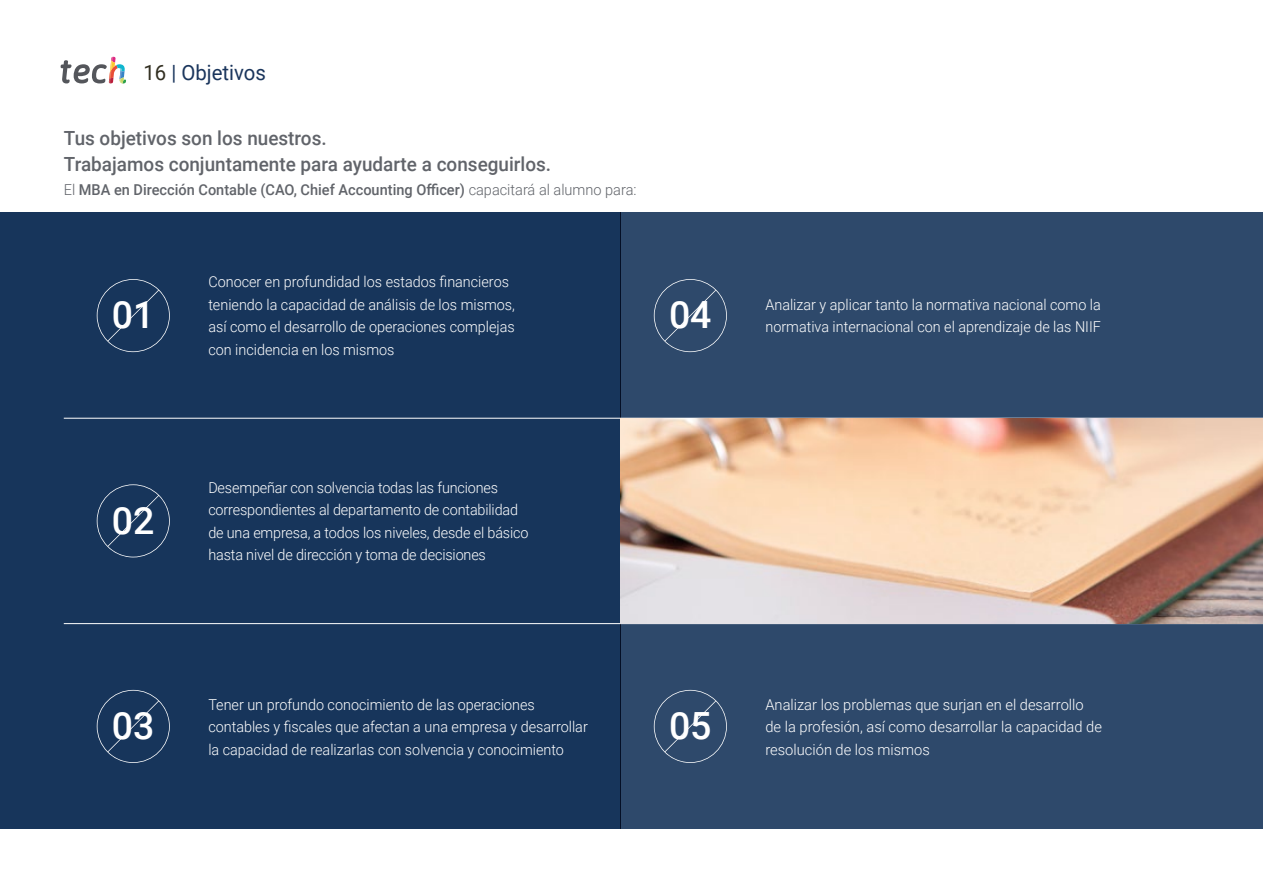
<style>
.page{position:relative;width:1263px;height:893px;background:#fff}
.page>*{position:absolute;margin:0;border:0;box-sizing:border-box;transform-origin:0 0}
.t1{font:500 37.5px "Roboto";color:#fff}
.t2{font:21px "Roboto";color:#1a355c}
.t3{font:500 19.5px/25.5px "Roboto";color:#61646a}
.t4{font:300 15px/22.5px "Roboto";color:#fff;scale:.96 1}
.t5{font:300 15px/22.5px "Roboto";color:#fff}
.t6{font:500 15px "Roboto";color:#61646a}
.s1{color:#312e20}
.s2{font-weight:300}
</style>
<div class="page">
<svg style="left:61px;top:57px;width:65px;height:27px"></svg>
<div style="left:0;top:213px;width:621px;height:616px;background:#17355b"></div>
<div style="left:621px;top:213px;width:642px;height:616px;background:#2e496b"></div>
<svg style="left:97px;top:279px;width:73px;height:73px"></svg>
<svg style="left:97px;top:690px;width:73px;height:73px"></svg>
<svg style="left:97px;top:484px;width:73px;height:73px"></svg>
<svg style="left:654px;top:279px;width:73px;height:73px"></svg>
<svg style="left:654px;top:690px;width:73px;height:73px"></svg>
<hr style="left:64px;top:418px;width:1199px;height:1px;background:#fff">
<hr style="left:64px;top:623px;width:1199px;height:1px;background:#fff">
<img style="left:621px;top:418px;width:642px;height:205px">
<h2 class="t2" style="left:144px;top:57px;width:124px"><span class="s1">16</span> | Objetivos</h2>
<h3 class="t3" style="left:64px;top:125px;width:489px">Tus objetivos son los nuestros.<br>Trabajamos conjuntamente para ayudarte a conseguirlos.</h3>
<p class="t6" style="left:64px;top:179px;width:574px"><span class="s2">El</span> MBA en Dirección Contable (CAO, Chief Accounting Officer) <span class="s2">capacitará al alumno para:</span></p>
<h1 class="t1" style="left:112px;top:289px;width:44px">01</h1>
<p class="t4" style="left:208px;top:270px;width:321px">Conocer en profundidad los estados financieros teniendo la capacidad de análisis de los mismos, así como el desarrollo de operaciones complejas con incidencia en los mismos</p>
<h1 class="t1" style="left:669px;top:289px;width:44px">04</h1>
<h1 class="t1" style="left:112px;top:494px;width:44px">02</h1>
<p class="t4" style="left:208px;top:476px;width:335px">Desempeñar con solvencia todas las funciones correspondientes al departamento de contabilidad de una empresa, a todos los niveles, desde el básico hasta nivel de dirección y toma de decisiones</p>
<h1 class="t1" style="left:112px;top:699px;width:44px">03</h1>
<p class="t4" style="left:208px;top:692px;width:397px">Tener un profundo conocimiento de las operaciones contables y fiscales que afectan a una empresa y desarrollar la capacidad de realizarlas con solvencia y conocimiento</p>
<h1 class="t1" style="left:669px;top:699px;width:44px">05</h1>
<p class="t4" style="left:765px;top:293px;width:351px">Analizar y aplicar tanto la normativa nacional como la normativa internacional con el aprendizaje de las NIIF</p>
<p class="t5" style="left:765px;top:692px;width:338px">Analizar los problemas que surjan en el desarrollo de la profesión, así como desarrollar la capacidad de resolución de los mismos</p>
</div>
